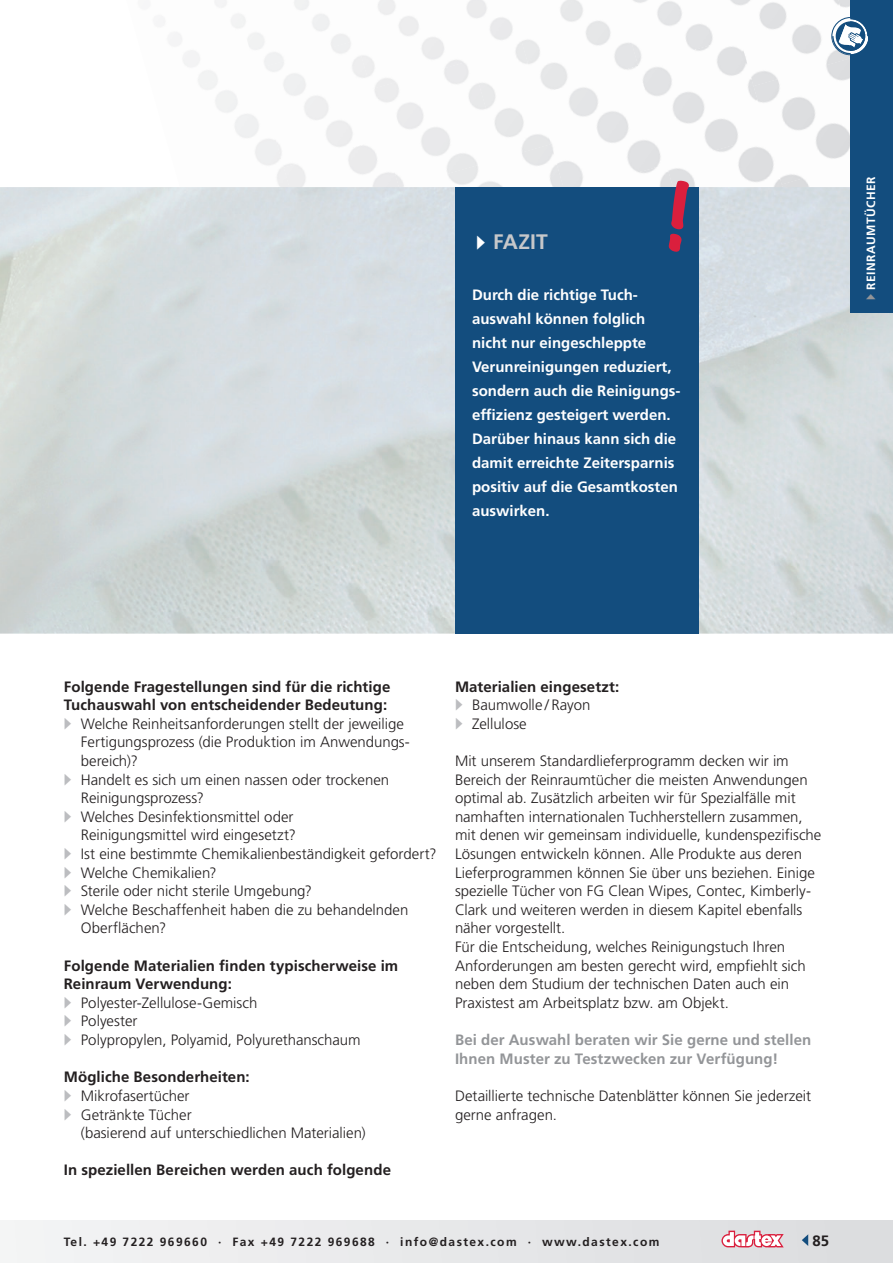
<style>
.page{position:relative;width:893px;height:1263px;background:#fff}
.page>*{position:absolute;margin:0;border:0;box-sizing:border-box;transform-origin:0 0}
.t1{font:700 21px "Frutiger LT Std";letter-spacing:.005em;color:#c7c8ca}
.t2{font:300 15px/18.6px "Frutiger LT Std";color:#231f20}
.t3{font:700 15px/24px "Frutiger LT Std";color:#fff}
.t4{font:700 15px "Frutiger LT Std";letter-spacing:.005em;color:#231f20}
.t5{font:700 15px/18.6px "Frutiger LT Std";letter-spacing:.005em;color:#939598}
.t6{font:700 12px "Frutiger LT Std";letter-spacing:.12em;color:#231f20}
.t7{font:700 12px "Frutiger LT Std";letter-spacing:.04em;color:#fff}
.s1{color:#fff}
.s2{color:#939598}
.s3{color:#bcbdc0}
.s4{font-weight:700}
</style>
<div class="page">
<div style="left:0;top:1220px;width:893px;height:43px;background:#e8e9ea"></div>
<svg style="left:721px;top:1230px;width:63px;height:17px"></svg>
<svg style="left:802px;top:1234px;width:6px;height:12px"></svg>
<img style="left:455px;top:0;width:82px;height:144px">
<img style="left:510px;top:0;width:109px;height:95px">
<img style="left:619px;top:0;width:94px;height:66px">
<img style="left:371px;top:60px;width:129px;height:99px">
<img style="left:730px;top:0;width:108px;height:57px">
<img style="left:838px;top:0;width:12px;height:57px">
<img style="left:284px;top:138px;width:129px;height:49px">
<img style="left:537px;top:66px;width:101px;height:98px">
<img style="left:638px;top:37px;width:130px;height:127px">
<img style="left:399px;top:159px;width:101px;height:28px">
<img style="left:500px;top:144px;width:108px;height:43px">
<img style="left:753px;top:57px;width:97px;height:98px">
<img style="left:565px;top:164px;width:101px;height:23px">
<img style="left:666px;top:135px;width:130px;height:52px">
<img style="left:782px;top:155px;width:62px;height:32px">
<img style="left:0;top:187px;width:893px;height:447px">
<div style="left:455px;top:187px;width:243px;height:447px;background:#134d7e"></div>
<svg style="left:669px;top:181px;width:20px;height:71px"></svg>
<div style="left:850px;top:0;width:43px;height:313px;background:#134d7e"></div>
<svg style="left:831px;top:17px;width:36px;height:38px"></svg>
<h1 class="t1" style="left:476px;top:230px;width:73px"><span class="s1">▶</span> FAZIT</h1>
<p class="t3" style="left:472px;top:282px;width:210px">Durch die richtige Tuch&shy;auswahl können folglich nicht nur eingeschleppte<br>Verunreinigungen reduziert, sondern auch die Reinigungs&shy;effizienz gesteigert werden.<br>Darüber hinaus kann sich die damit erreichte Zeitersparnis positiv auf die Gesamtkosten auswirken.</p>
<p class="t7" style="left:864px;top:300px;width:125px;rotate:-90deg"><span class="s2">▶</span> REINRAUMTÜCHER</p>
<p class="t4" style="left:64px;top:677px;width:328px">Folgende Fragestellungen sind für die richtige</p>
<p class="t4" style="left:64px;top:696px;width:325px">Tuchauswahl von entscheidender Bedeutung:</p>
<p class="t2" style="left:64px;top:715px;width:342px"><span class="s3">▶</span> Welche Reinheitsanforderungen stellt der jeweilige</p>
<p class="t2" style="left:81px;top:733px;width:331px">Fertigungsprozess (die Produktion im Anwendungs-</p>
<p class="t2" style="left:81px;top:752px;width:59px">bereich)?</p>
<p class="t2" style="left:64px;top:770px;width:327px"><span class="s3">▶</span> Handelt es sich um einen nassen oder trockenen</p>
<p class="t2" style="left:81px;top:789px;width:125px">Reinigungsprozess?</p>
<p class="t2" style="left:64px;top:808px;width:231px"><span class="s3">▶</span> Welches Desinfektionsmittel oder</p>
<p class="t2" style="left:81px;top:826px;width:217px">Reinigungsmittel wird eingesetzt?</p>
<p class="t2" style="left:64px;top:845px;width:374px"><span class="s3">▶</span> Ist eine bestimmte Chemikalienbeständigkeit gefordert?</p>
<p class="t2" style="left:64px;top:863px;width:154px"><span class="s3">▶</span> Welche Chemikalien?</p>
<p class="t2" style="left:64px;top:882px;width:250px"><span class="s3">▶</span> Sterile oder nicht sterile Umgebung?</p>
<p class="t2" style="left:64px;top:901px;width:346px"><span class="s3">▶</span> Welche Beschaffenheit haben die zu behandelnden</p>
<p class="t2" style="left:81px;top:919px;width:87px">Oberflächen?</p>
<p class="t2" style="left:64px;top:956px;width:336px"><span class="s4">Folgende Materialien finden typischerweise im<br>Reinraum Verwendung:<br></span><span class="s3">▶</span> Polyester-Zellulose-Gemisch<br><span class="s3">▶</span> Polyester<br><span class="s3">▶</span> Polypropylen, Polyamid, Polyurethanschaum</p>
<p class="t2" style="left:64px;top:1068px;width:187px"><span class="s4">Mögliche Besonderheiten: </span><span class="s3">▶</span> Mikrofasertücher<br><span class="s3">▶</span> Getränkte Tücher</p>
<p class="t2" style="left:81px;top:1124px;width:286px">(basierend auf unterschiedlichen Materialien)</p>
<p class="t4" style="left:64px;top:1161px;width:329px">In speziellen Bereichen werden auch folgende</p>
<p class="t2" style="left:455px;top:677px;width:166px"><span class="s4">Materialien eingesetzt: </span><span class="s3">▶</span> Baumwolle / Rayon<br><span class="s3">▶</span> Zellulose</p>
<p class="t2" style="left:455px;top:752px;width:368px">Mit unserem Standardlieferprogramm decken wir im Bereich der Reinraumtücher die meisten Anwendungen optimal ab. Zusätzlich arbeiten wir für Spezialfälle mit namhaften internationalen Tuchherstellern zusammen, mit denen wir gemeinsam individuelle, kundenspezifische Lösungen entwickeln können. Alle Produkte aus deren Lieferprogrammen können Sie über uns beziehen. Einige spezielle Tücher von FG Clean Wipes, Contec, Kimberly-Clark und weiteren werden in diesem Kapitel ebenfalls näher vorgestellt.<br>Für die Entscheidung, welches Reinigungstuch Ihren Anforderungen am besten gerecht wird, empfiehlt sich neben dem Studium der technischen Daten auch ein Praxistest am Arbeitsplatz bzw. am Objekt.</p>
<p class="t5" style="left:455px;top:1030px;width:358px">Bei der Auswahl beraten wir Sie gerne und stellen<br>Ihnen Muster zu Testzwecken zur Verfügung!</p>
<p class="t2" style="left:455px;top:1087px;width:358px">Detaillierte technische Datenblätter können Sie jederzeit gerne anfragen.</p>
<p class="t6" style="left:64px;top:1234px;width:597px">Tel. +49 7222 969660 · Fax +49 7222 969688 · info@dastex.com · www.dastex.com</p>
<p class="t4" style="left:812px;top:1232px;width:18px">85</p>
</div>
